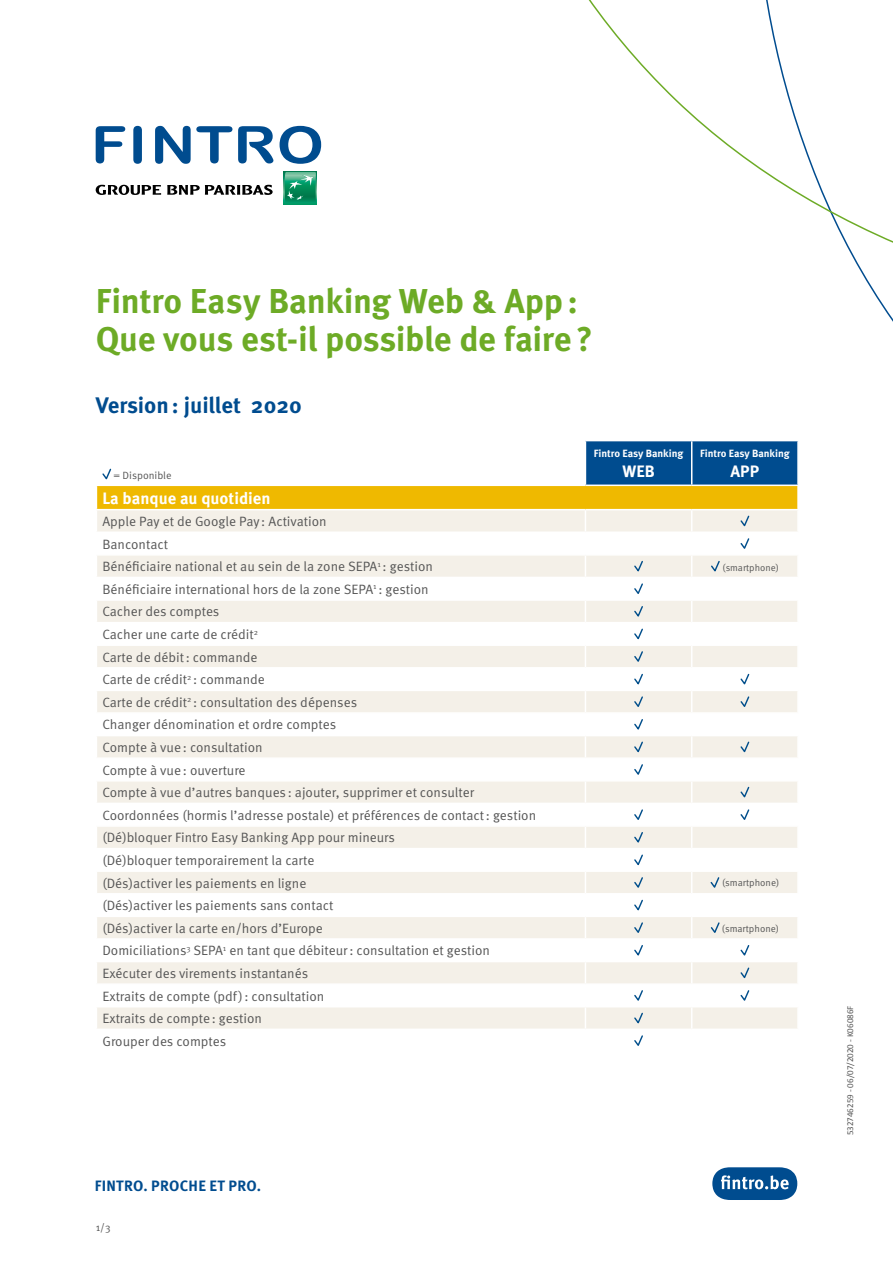
<style>
.page{position:relative;width:893px;height:1263px;background:#fff}
.page>*{position:absolute;margin:0;border:0;box-sizing:border-box;transform-origin:0 0}
.t1{font:700 34.5px/37.5px "Meta OT";letter-spacing:-.01em;color:#6dab26}
.t2{font:700 22.5px "Meta OT";color:#004c8f}
.t3{font:700 16.5px "Meta OT";color:#fff}
.t4{font:700 15px "Meta OT";letter-spacing:.02em;color:#004c8f}
.t5{font:13.5px/22.6px "Meta OT Norm";color:#565656}
.t6{font:700 10.5px "Meta OT";letter-spacing:-.005em;color:#fff}
.t7{font:10.5px "Meta OT Norm";color:#565656}
.t8{font:9.75px "Meta OT Norm";color:#565656}
.t9{font:9.6px "Meta OT Norm";color:#565656}
.t10{font:9px "Calibri";color:#565656}
</style>
<div class="page">
<svg style="left:712px;top:1167px;width:85px;height:33px"></svg>
<svg style="left:588px;top:0;width:305px;height:322px"></svg>
<svg style="left:96px;top:126px;width:29px;height:37px"></svg>
<svg style="left:133px;top:126px;width:9px;height:38px"></svg>
<svg style="left:155px;top:126px;width:77px;height:38px"></svg>
<svg style="left:280px;top:126px;width:41px;height:38px"></svg>
<svg style="left:238px;top:126px;width:35px;height:37px"></svg>
<svg style="left:96px;top:185px;width:65px;height:10px"></svg>
<svg style="left:167px;top:185px;width:106px;height:10px"></svg>
<svg style="left:284px;top:171px;width:33px;height:33px"></svg>
<svg style="left:284px;top:172px;width:32px;height:31px"></svg>
<div style="left:586px;top:441px;width:211px;height:43px;background:#004c8f"></div>
<div style="left:96px;top:485px;width:702px;height:25px;background:#efb900"></div>
<svg style="left:112px;top:510px;width:685px;height:518px;fill:#f5f2eb"></svg>
<hr style="left:691px;top:441px;width:1px;height:43px;background:#fff">
<hr style="left:96px;top:484px;width:489px;height:2px;background:#fff">
<hr style="left:585px;top:484px;width:107px;height:2px;background:#fff">
<hr style="left:692px;top:484px;width:107px;height:2px;background:#fff">
<hr style="left:797px;top:486px;width:2px;height:23px;background:#fff">
<hr style="left:96px;top:622px;width:489px;height:1px;background:#fff">
<hr style="left:585px;top:622px;width:107px;height:1px;background:#fff">
<hr style="left:692px;top:622px;width:107px;height:1px;background:#fff">
<hr style="left:96px;top:644px;width:489px;height:2px;background:#fff">
<hr style="left:585px;top:644px;width:107px;height:2px;background:#fff">
<hr style="left:692px;top:644px;width:107px;height:2px;background:#fff">
<hr style="left:96px;top:509px;width:489px;height:1px;background:#fff">
<hr style="left:585px;top:509px;width:107px;height:1px;background:#fff">
<hr style="left:692px;top:509px;width:107px;height:1px;background:#fff">
<hr style="left:96px;top:531px;width:489px;height:2px;background:#fff">
<hr style="left:585px;top:531px;width:107px;height:2px;background:#fff">
<hr style="left:692px;top:531px;width:107px;height:2px;background:#fff">
<hr style="left:96px;top:554px;width:489px;height:2px;background:#fff">
<hr style="left:585px;top:554px;width:107px;height:2px;background:#fff">
<hr style="left:692px;top:554px;width:107px;height:2px;background:#fff">
<hr style="left:96px;top:577px;width:489px;height:1px;background:#fff">
<hr style="left:585px;top:577px;width:107px;height:1px;background:#fff">
<hr style="left:692px;top:577px;width:107px;height:1px;background:#fff">
<hr style="left:96px;top:599px;width:489px;height:2px;background:#fff">
<hr style="left:585px;top:599px;width:107px;height:2px;background:#fff">
<hr style="left:692px;top:599px;width:107px;height:2px;background:#fff">
<hr style="left:96px;top:667px;width:489px;height:1px;background:#fff">
<hr style="left:585px;top:667px;width:107px;height:1px;background:#fff">
<hr style="left:692px;top:667px;width:107px;height:1px;background:#fff">
<hr style="left:96px;top:690px;width:489px;height:1px;background:#fff">
<hr style="left:585px;top:690px;width:107px;height:1px;background:#fff">
<hr style="left:692px;top:690px;width:107px;height:1px;background:#fff">
<hr style="left:96px;top:712px;width:489px;height:2px;background:#fff">
<hr style="left:585px;top:712px;width:107px;height:2px;background:#fff">
<hr style="left:692px;top:712px;width:107px;height:2px;background:#fff">
<hr style="left:96px;top:735px;width:489px;height:1px;background:#fff">
<hr style="left:585px;top:735px;width:107px;height:1px;background:#fff">
<hr style="left:692px;top:735px;width:107px;height:1px;background:#fff">
<hr style="left:96px;top:757px;width:489px;height:2px;background:#fff">
<hr style="left:585px;top:757px;width:107px;height:2px;background:#fff">
<hr style="left:692px;top:757px;width:107px;height:2px;background:#fff">
<hr style="left:96px;top:780px;width:489px;height:1px;background:#fff">
<hr style="left:585px;top:780px;width:107px;height:1px;background:#fff">
<hr style="left:692px;top:780px;width:107px;height:1px;background:#fff">
<hr style="left:96px;top:803px;width:489px;height:1px;background:#fff">
<hr style="left:585px;top:803px;width:107px;height:1px;background:#fff">
<hr style="left:692px;top:803px;width:107px;height:1px;background:#fff">
<hr style="left:96px;top:825px;width:489px;height:2px;background:#fff">
<hr style="left:585px;top:825px;width:107px;height:2px;background:#fff">
<hr style="left:692px;top:825px;width:107px;height:2px;background:#fff">
<hr style="left:96px;top:848px;width:489px;height:1px;background:#fff">
<hr style="left:585px;top:848px;width:107px;height:1px;background:#fff">
<hr style="left:692px;top:848px;width:107px;height:1px;background:#fff">
<hr style="left:96px;top:870px;width:489px;height:2px;background:#fff">
<hr style="left:585px;top:870px;width:107px;height:2px;background:#fff">
<hr style="left:692px;top:870px;width:107px;height:2px;background:#fff">
<hr style="left:96px;top:893px;width:489px;height:1px;background:#fff">
<hr style="left:585px;top:893px;width:107px;height:1px;background:#fff">
<hr style="left:692px;top:893px;width:107px;height:1px;background:#fff">
<hr style="left:96px;top:916px;width:489px;height:1px;background:#fff">
<hr style="left:585px;top:916px;width:107px;height:1px;background:#fff">
<hr style="left:692px;top:916px;width:107px;height:1px;background:#fff">
<hr style="left:96px;top:938px;width:489px;height:2px;background:#fff">
<hr style="left:585px;top:938px;width:107px;height:2px;background:#fff">
<hr style="left:692px;top:938px;width:107px;height:2px;background:#fff">
<hr style="left:96px;top:961px;width:489px;height:1px;background:#fff">
<hr style="left:96px;top:983px;width:489px;height:2px;background:#fff">
<hr style="left:585px;top:961px;width:107px;height:1px;background:#fff">
<hr style="left:585px;top:983px;width:107px;height:2px;background:#fff">
<hr style="left:692px;top:961px;width:107px;height:1px;background:#fff">
<hr style="left:692px;top:983px;width:107px;height:2px;background:#fff">
<hr style="left:96px;top:1006px;width:489px;height:1px;background:#fff">
<hr style="left:585px;top:1006px;width:107px;height:1px;background:#fff">
<hr style="left:692px;top:1006px;width:107px;height:1px;background:#fff">
<svg style="left:585px;top:510px;width:1px;height:518px"></svg>
<svg style="left:691px;top:510px;width:1px;height:518px"></svg>
<svg style="left:96px;top:468px;width:16px;height:561px"></svg>
<svg style="left:739px;top:514px;width:11px;height:14px"></svg>
<svg style="left:739px;top:537px;width:11px;height:14px"></svg>
<svg style="left:633px;top:560px;width:11px;height:14px"></svg>
<svg style="left:710px;top:560px;width:11px;height:14px"></svg>
<svg style="left:633px;top:582px;width:11px;height:14px"></svg>
<svg style="left:633px;top:605px;width:11px;height:14px"></svg>
<svg style="left:633px;top:627px;width:11px;height:14px"></svg>
<svg style="left:633px;top:650px;width:11px;height:14px"></svg>
<svg style="left:633px;top:673px;width:11px;height:14px"></svg>
<svg style="left:739px;top:673px;width:11px;height:14px"></svg>
<svg style="left:633px;top:695px;width:11px;height:14px"></svg>
<svg style="left:739px;top:695px;width:11px;height:14px"></svg>
<svg style="left:633px;top:718px;width:11px;height:14px"></svg>
<svg style="left:633px;top:740px;width:11px;height:14px"></svg>
<svg style="left:739px;top:740px;width:11px;height:14px"></svg>
<svg style="left:633px;top:763px;width:11px;height:14px"></svg>
<svg style="left:739px;top:785px;width:11px;height:14px"></svg>
<svg style="left:633px;top:808px;width:11px;height:14px"></svg>
<svg style="left:739px;top:808px;width:11px;height:14px"></svg>
<svg style="left:633px;top:831px;width:11px;height:14px"></svg>
<svg style="left:633px;top:853px;width:11px;height:14px"></svg>
<svg style="left:633px;top:876px;width:11px;height:14px"></svg>
<svg style="left:709px;top:876px;width:11px;height:14px"></svg>
<svg style="left:633px;top:898px;width:11px;height:14px"></svg>
<svg style="left:633px;top:921px;width:11px;height:14px"></svg>
<svg style="left:709px;top:921px;width:12px;height:14px"></svg>
<svg style="left:633px;top:944px;width:11px;height:14px"></svg>
<svg style="left:739px;top:944px;width:11px;height:14px"></svg>
<svg style="left:739px;top:966px;width:11px;height:14px"></svg>
<svg style="left:633px;top:989px;width:11px;height:14px"></svg>
<svg style="left:739px;top:989px;width:11px;height:14px"></svg>
<svg style="left:633px;top:1011px;width:11px;height:14px"></svg>
<svg style="left:634px;top:1035px;width:9px;height:11px"></svg>
<h1 class="t1" style="left:96px;top:283px;width:499px">Fintro Easy Banking Web &amp; App:<br>Que vous est-il possible de faire?</h1>
<h2 class="t2" style="left:96px;top:390px;width:208px">Version: juillet 2020</h2>
<p class="t7" style="left:114px;top:469px;width:60px">= Disponible</p>
<p class="t3" style="left:102px;top:487px;width:170px">La banque au quotidien</p>
<p class="t5" style="left:102px;top:510px;width:332px">Apple Pay et de Google Pay : Activation<br>Bancontact<br>Bénéficiaire national et au sein de la zone SEPA<sup>1</sup> : gestion</p>
<p class="t5" style="left:102px;top:578px;width:435px">Bénéficiaire international hors de la zone SEPA<sup>1</sup> : gestion<br>Cacher des comptes<br>Cacher une carte de crédit<sup>2<br></sup>Carte de débit: commande<br>Carte de crédit<sup>2</sup> : commande<br>Carte de crédit<sup>2</sup> : consultation des dépenses<br>Changer dénomination et ordre comptes<br>Compte à vue: consultation<br>Compte à vue: ouverture<br>Compte à vue d’autres banques: ajouter, supprimer et consulter Coordonnées (hormis l’adresse postale) et préférences de contact: gestion (Dé)bloquer Fintro Easy Banking App pour mineurs<br>(Dé)bloquer temporairement la carte<br>(Dés)activer les paiements en ligne</p>
<p class="t5" style="left:102px;top:894px;width:233px">(Dés)activer les paiements sans contact (Dés)activer la carte en/hors d’Europe</p>
<p class="t5" style="left:102px;top:939px;width:389px">Domiciliations<sup>3</sup> SEPA<sup>1</sup> en tant que débiteur: consultation et gestion Exécuter des virements instantanés<br>Extraits de compte (pdf): consultation<br>Extraits de compte: gestion<br>Grouper des comptes</p>
<p class="t6" style="left:594px;top:447px;width:91px">Fintro Easy Banking</p>
<p class="t3" style="left:622px;top:461px;width:34px">WEB</p>
<p class="t6" style="left:700px;top:447px;width:91px">Fintro Easy Banking</p>
<p class="t3" style="left:730px;top:461px;width:30px">APP</p>
<p class="t9" style="left:722px;top:562px;width:58px">(smartphone)</p>
<p class="t8" style="left:722px;top:877px;width:59px">(smartphone)</p>
<p class="t8" style="left:722px;top:922px;width:59px">(smartphone)</p>
<p class="t4" style="left:95px;top:1176px;width:168px">FINTRO. PROCHE ET PRO.</p>
<p class="t7" style="left:96px;top:1220px;width:16px">1/3</p>
<p class="t10" style="left:845px;top:1135px;width:131px;rotate:-90deg">532746259 - 06/07/2020 - K06086F</p>
</div>
